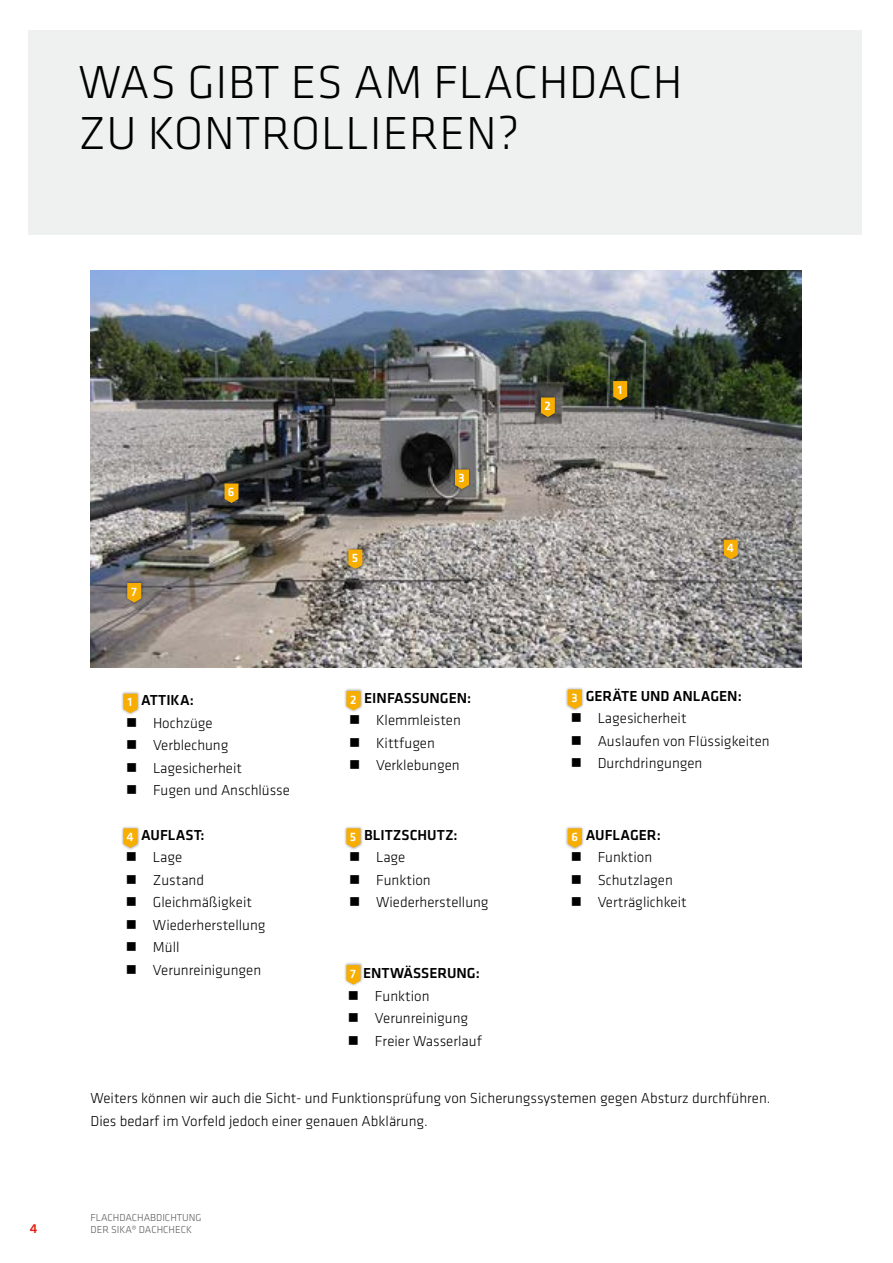
<style>
.page{position:relative;width:893px;height:1263px;background:#fff}
.page>*{position:absolute;margin:0;border:0;box-sizing:border-box;transform-origin:0 0}
.t1{font:300 48px/51px "Klavika";letter-spacing:.015em;color:#000}
.t2{font:300 15px/22.5px "Klavika";color:#000}
.t3{font:500 15px "Klavika";color:#000}
.t4{font:500 13.5px "Klavika";color:#e32119}
.t5{font:500 12.6px "Klavika";color:#fff}
.t6{font:300 10.5px/12.6px "Klavika";color:#58585a}
</style>
<div class="page">
<div style="left:29px;top:30px;width:833px;height:204px;background:#eceded"></div>
<div style="left:566px;top:687px;width:18px;height:24px;background:#000;opacity:.4"></div>
<img style="left:91px;top:270px;width:710px;height:398px">
<div style="left:611px;top:379px;width:18px;height:24px;background:#000;opacity:.4"></div>
<svg style="left:613px;top:381px;width:14px;height:19px"></svg>
<div style="left:125px;top:581px;width:18px;height:24px;background:#000;opacity:.4"></div>
<svg style="left:127px;top:583px;width:14px;height:19px"></svg>
<div style="left:222px;top:481px;width:18px;height:24px;background:#000;opacity:.4"></div>
<svg style="left:225px;top:483px;width:13px;height:20px"></svg>
<div style="left:346px;top:547px;width:18px;height:24px;background:#000;opacity:.4"></div>
<svg style="left:348px;top:549px;width:14px;height:20px"></svg>
<div style="left:722px;top:537px;width:18px;height:24px;background:#000;opacity:.4"></div>
<svg style="left:724px;top:540px;width:14px;height:19px"></svg>
<div style="left:539px;top:395px;width:18px;height:24px;background:#000;opacity:.4"></div>
<svg style="left:541px;top:397px;width:14px;height:20px"></svg>
<div style="left:121px;top:692px;width:18px;height:24px;background:#000;opacity:.4"></div>
<div style="left:344px;top:689px;width:18px;height:24px;background:#000;opacity:.4"></div>
<div style="left:121px;top:826px;width:18px;height:24px;background:#000;opacity:.4"></div>
<div style="left:344px;top:826px;width:18px;height:24px;background:#000;opacity:.4"></div>
<div style="left:566px;top:826px;width:18px;height:24px;background:#000;opacity:.4"></div>
<div style="left:344px;top:963px;width:18px;height:24px;background:#000;opacity:.4"></div>
<svg style="left:346px;top:965px;width:14px;height:19px"></svg>
<div style="left:453px;top:467px;width:18px;height:24px;background:#000;opacity:.4"></div>
<svg style="left:455px;top:470px;width:14px;height:19px"></svg>
<svg style="left:568px;top:689px;width:14px;height:22px"></svg>
<svg style="left:123px;top:694px;width:14px;height:22px"></svg>
<svg style="left:346px;top:691px;width:14px;height:22px"></svg>
<svg style="left:123px;top:828px;width:14px;height:22px"></svg>
<svg style="left:346px;top:828px;width:14px;height:22px"></svg>
<svg style="left:568px;top:828px;width:14px;height:22px"></svg>
<h1 class="t1" style="left:79px;top:57px;width:606px">WAS GIBT ES AM FLACHDACH<br>ZU KONTROLLIEREN?</h1>
<p class="t5" style="left:131px;top:585px;width:7px">7</p>
<p class="t5" style="left:228px;top:485px;width:8px">6</p>
<p class="t5" style="left:352px;top:551px;width:8px">5</p>
<p class="t5" style="left:459px;top:471px;width:8px">3</p>
<p class="t5" style="left:128px;top:695px;width:6px">1</p>
<p class="t3" style="left:349px;top:690px;width:124px">2. EINFASSUNGEN:</p>
<p class="t2" style="left:376px;top:709px;width:86px">Klemmleisten<br>Kittfugen<br>Verklebungen</p>
<p class="t3" style="left:126px;top:692px;width:69px">1. ATTIKA:</p>
<p class="t2" style="left:153px;top:712px;width:138px">Hochzüge<br>Verblechung<br>Lagesicherheit<br>Fugen und Anschlüsse</p>
<p class="t5" style="left:350px;top:693px;width:8px">2</p>
<p class="t5" style="left:544px;top:399px;width:8px">2</p>
<p class="t5" style="left:618px;top:383px;width:6px">1</p>
<p class="t5" style="left:727px;top:541px;width:9px">4</p>
<p class="t3" style="left:571px;top:688px;width:173px">3. GERÄTE UND ANLAGEN:</p>
<p class="t2" style="left:598px;top:707px;width:174px">Lagesicherheit<br>Auslaufen von Flüssigkeiten<br>Durchdringungen</p>
<p class="t5" style="left:572px;top:691px;width:8px">3</p>
<p class="t3" style="left:126px;top:826px;width:80px">4. AUFLAST:</p>
<p class="t2" style="left:153px;top:846px;width:114px">Lage<br>Zustand<br>Gleichmäßigkeit<br>Wiederherstellung<br>Müll<br>Verunreinigungen</p>
<p class="t5" style="left:126px;top:830px;width:9px">4</p>
<p class="t3" style="left:349px;top:826px;width:110px">5. BLITZSCHUTZ:</p>
<p class="t2" style="left:376px;top:846px;width:114px">Lage<br>Funktion<br>Wiederherstellung</p>
<p class="t5" style="left:350px;top:830px;width:8px">5</p>
<p class="t3" style="left:571px;top:826px;width:92px">6. AUFLAGER:</p>
<p class="t2" style="left:598px;top:846px;width:91px">Funktion<br>Schutzlagen<br>Verträglichkeit</p>
<p class="t5" style="left:571px;top:830px;width:8px">6</p>
<p class="t3" style="left:348px;top:965px;width:133px">7. ENTWÄSSERUNG:</p>
<p class="t2" style="left:375px;top:985px;width:109px">Funktion<br>Verunreinigung<br>Freier Wasserlauf</p>
<p class="t5" style="left:350px;top:967px;width:7px">7</p>
<p class="t2" style="left:91px;top:1087px;width:681px">Weiters können wir auch die Sicht- und Funktionsprüfung von Sicherungssystemen gegen Absturz durchführen.<br>Dies bedarf im Vorfeld jedoch einer genauen Abklärung.</p>
<p class="t4" style="left:30px;top:1221px;width:9px">4</p>
<p class="t6" style="left:91px;top:1211px;width:113px">FLACHDACHABDICHTUNG<br>DER SIKA® DACHCHECK</p>
</div>
